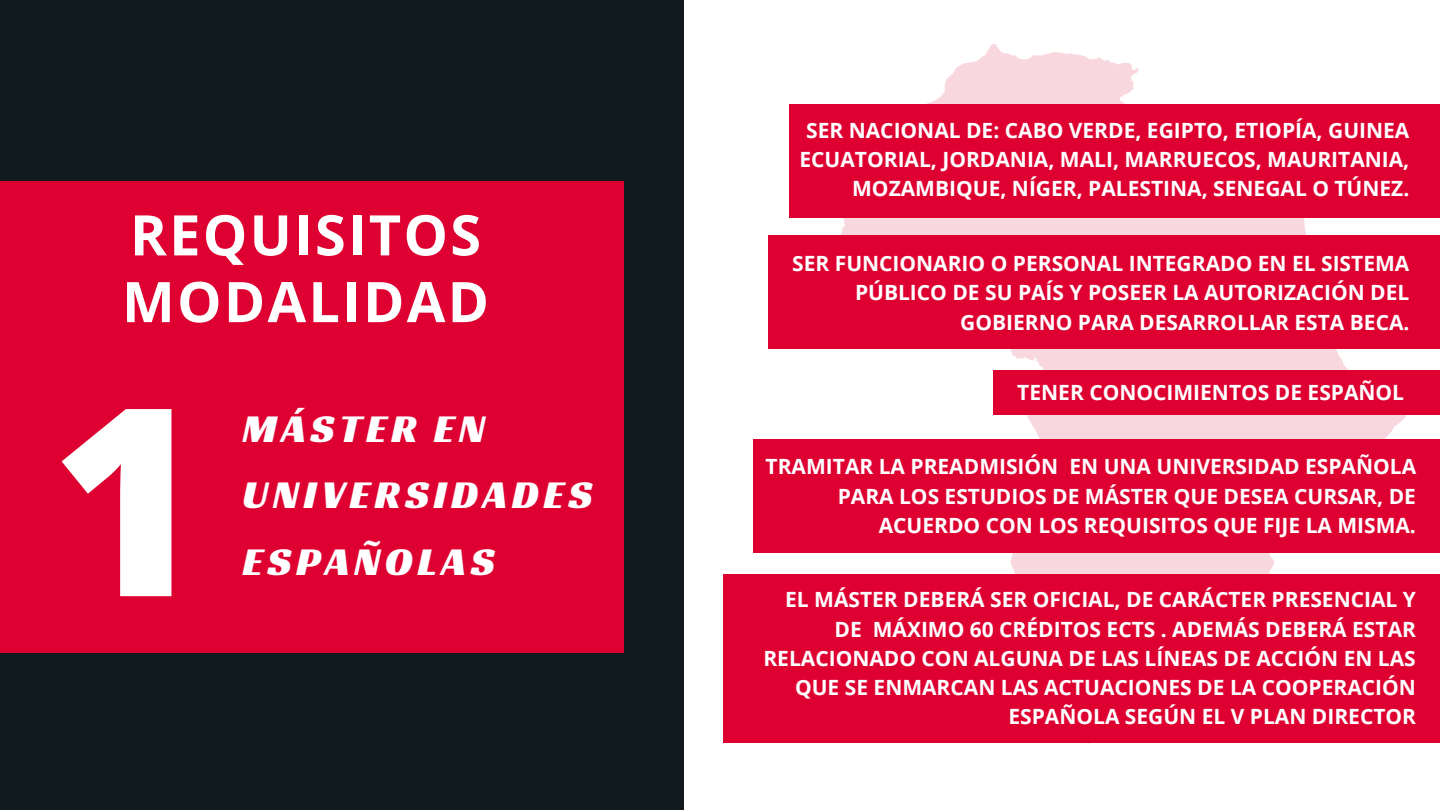
<style>
.page{position:relative;width:1440px;height:810px;background:#111b1e}
.page>*{position:absolute;margin:0;border:0;box-sizing:border-box;transform-origin:0 0}
.t1{font:800 262.1px "Open Sans";color:#fff}
.t2{font:700 56px "Open Sans";letter-spacing:.04em;color:#fff}
.t3{font:40.9px/66.4px "Racing Sans One";letter-spacing:.11em;color:#fff}
.t4{font:700 21px/29.2px "Open Sans";color:#fff;text-align:right}
</style>
<div class="page">
<div style="left:0;top:182px;width:624px;height:471px;background:#dd0031"></div>
<div style="left:685px;top:0;width:755px;height:810px;background:#fff"></div>
<svg style="left:723px;top:44px;width:717px;height:700px"></svg>
<div style="left:768px;top:235px;width:672px;height:114px;background:#dd0031"></div>
<div style="left:753px;top:439px;width:687px;height:114px;background:#dd0031"></div>
<div style="left:723px;top:574px;width:717px;height:168px;background:#dd0031"></div>
<div style="left:993px;top:370px;width:447px;height:45px;background:#dd0031"></div>
<p class="t2" style="left:130px;top:196px;width:353px">REQUISITOS</p>
<p class="t2" style="left:122px;top:262px;width:369px">MODALIDAD</p>
<p class="t1" style="left:51px;top:316px;width:155px">1</p>
<p class="t3" style="left:243px;top:395px;width:351px">MÁSTER EN<br>UNIVERSIDADES<br>ESPAÑOLAS</p>
<p class="t4" style="left:800px;top:115px;width:611px">SER NACIONAL DE: CABO VERDE, EGIPTO, ETIOPÍA, GUINEA<br>ECUATORIAL, JORDANIA, MALI, MARRUECOS, MAURITANIA,<br>MOZAMBIQUE, NÍGER, PALESTINA, SENEGAL O TÚNEZ.</p>
<p class="t4" style="left:792px;top:248px;width:619px">SER FUNCIONARIO O PERSONAL INTEGRADO EN EL SISTEMA<br>PÚBLICO DE SU PAÍS Y POSEER LA AUTORIZACIÓN DEL<br>GOBIERNO PARA DESARROLLAR ESTA BECA.</p>
<p class="t4" style="left:1017px;top:378px;width:388px">TENER CONOCIMIENTOS DE ESPAÑOL</p>
<p class="t4" style="left:766px;top:452px;width:652px">TRAMITAR LA PREADMISIÓN EN UNA UNIVERSIDAD ESPAÑOLA<br>PARA LOS ESTUDIOS DE MÁSTER QUE DESEA CURSAR, DE<br>ACUERDO CON LOS REQUISITOS QUE FIJE LA MISMA.</p>
<p class="t4" style="left:763px;top:585px;width:654px">EL MÁSTER DEBERÁ SER OFICIAL, DE CARÁCTER PRESENCIAL Y DE MÁXIMO 60 CRÉDITOS ECTS . ADEMÁS DEBERÁ ESTAR RELACIONADO CON ALGUNA DE LAS LÍNEAS DE ACCIÓN EN LAS QUE SE ENMARCAN LAS ACTUACIONES DE LA COOPERACIÓN ESPAÑOLA SEGÚN EL V PLAN DIRECTOR</p>
</div>
